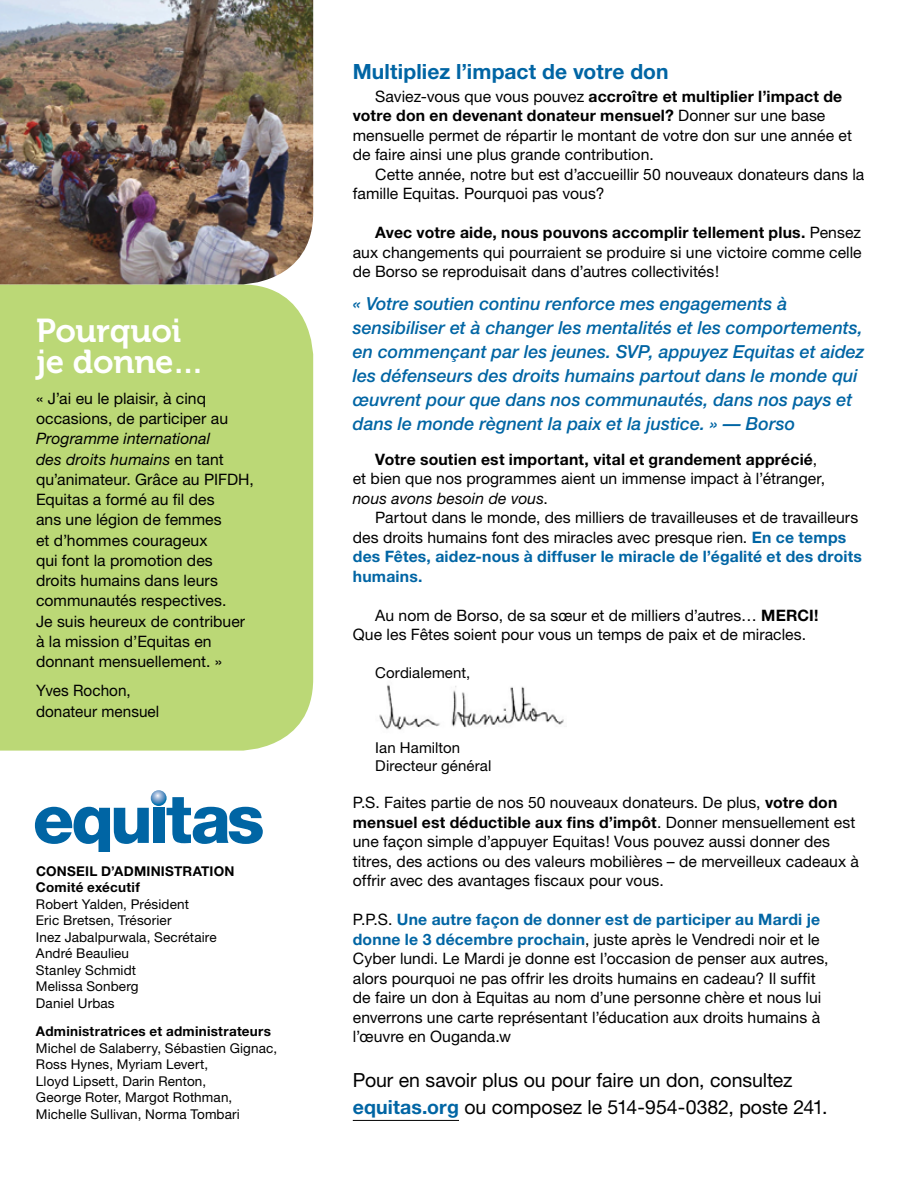
<style>
.page{position:relative;width:918px;height:1188px;background:#fff}
.page>*{position:absolute;margin:0;border:0;box-sizing:border-box;transform-origin:0 0}
.t1{font:33px/31.5px "Museo 700";letter-spacing:-.01em;color:#fff}
.t2{font:700 21px "Helvetica Neue";letter-spacing:.005em;color:#0065a4}
.t3{font:19.5px/27px "Helvetica Neue";letter-spacing:-.005em;color:#000}
.t4{font:italic 500 18px/24px "Helvetica Neue";color:#0065a4}
.t5{font:15.75px/19.5px "Helvetica Neue";letter-spacing:.005em;color:#000}
.t6{font:15px/18px "Helvetica Neue";letter-spacing:.005em;color:#000}
.t7{font:13.5px/16.5px "Helvetica Neue";letter-spacing:.01em;color:#000}
.t8{font:700 13.5px "Helvetica Neue";letter-spacing:.02em;color:#000}
.s1{font-style:italic}
.s2{font-weight:700}
.s3{font-weight:700;color:#0065a4}
</style>
<div class="page">
<hr style="left:353px;top:1120px;width:106px;height:1px;background:#000">
<img style="left:379px;top:685px;width:185px;height:45px">
<div style="left:0;top:284px;width:313px;height:467px;background:#bbd876"></div>
<svg style="left:35px;top:807px;width:114px;height:44px"></svg>
<div style="left:153px;top:808px;width:11px;height:35px;background:#0065a4"></div>
<svg style="left:167px;top:797px;width:96px;height:47px"></svg>
<svg style="left:151px;top:790px;width:16px;height:16px"></svg>
<img style="left:0;top:0;width:313px;height:284px">
<h1 class="t1" style="left:36px;top:315px;width:170px">Pourquoi je donne…</h1>
<p class="t5" style="left:36px;top:388px;width:194px;line-height:20.2px">« J’ai eu le plaisir, à cinq occasions, de participer au</p>
<p class="t5" style="left:36px;top:428px;width:219px;line-height:20.2px"><span class="s1">Programme international<br>des droits humains</span> en tant qu’animateur. Grâce au PIFDH,<br>Equitas a formé au fil des<br>ans une légion de femmes<br>et d’hommes courageux<br>qui font la promotion des droits humains dans leurs communautés respectives.<br>Je suis heureux de contribuer à la mission d’Equitas en donnant mensuellement. »</p>
<p class="t5" style="left:36px;top:680px;width:125px;line-height:20.2px">Yves Rochon, donateur mensuel</p>
<p class="t8" style="left:36px;top:863px;width:40px">conseil</p>
<p class="t8" style="left:101px;top:863px;width:24px">d’admi</p>
<p class="t8" style="left:151px;top:863px;width:85px">nistratio n</p>
<p class="t8" style="left:36px;top:879px;width:105px">Comité exécutif</p>
<p class="t7" style="left:36px;top:895px;width:182px">Robert Yalden, Président<br>Eric Bretsen, Trésorier<br>Inez Jabalpurwala, Secrétaire<br>André Beaulieu<br>Stanley Schmidt<br>Melissa Sonberg<br>Daniel Urbas</p>
<p class="t8" style="left:36px;top:1023px;width:237px">Administratrices et administrateurs</p>
<p class="t7" style="left:36px;top:1039px;width:243px">Michel de Salaberry, Sébastien Gignac,<br>Ross Hynes, Myriam Levert,<br>Lloyd Lipsett, Darin Renton,<br>George Roter, Margot Rothman,<br>Michelle Sullivan, Norma Tombari</p>
<h2 class="t2" style="left:353px;top:59px;width:317px">Multipliez l’impact de votre don</h2>
<p class="t5" style="left:353px;top:86px;width:501px;text-indent:23px">Saviez-vous que vous pouvez <span class="s2">accroître et multiplier l’impact de votre don en devenant donateur mensuel?</span> Donner sur une base mensuelle permet de répartir le montant de votre don sur une année et de faire ainsi une plus grande contribution.</p>
<p class="t5" style="left:353px;top:164px;width:513px;text-indent:23px">Cette année, notre but est d’accueillir 50 nouveaux donateurs dans la famille Equitas. Pourquoi pas vous?</p>
<p class="t5" style="left:353px;top:223px;width:510px;text-align:justify;text-indent:23px"><span class="s2">Avec votre aide, nous pouvons accomplir tellement plus.</span> Pensez aux changements qui pourraient se produire si une victoire comme celle de Borso se reproduisait dans d’autres collectivités!</p>
<p class="t4" style="left:353px;top:292px;width:513px">« Votre soutien continu renforce mes engagements à sensibiliser et à changer les mentalités et les comportements, en commençant par les jeunes. SVP, appuyez Equitas et aidez les défenseurs des droits humains partout dans le monde qui œuvrent pour que dans nos communautés, dans nos pays et dans le monde règnent la paix et la justice. » — Borso</p>
<p class="t5" style="left:353px;top:449px;width:474px;text-indent:22px"><span class="s2">Votre soutien est important, vital et grandement apprécié</span>, et bien que nos programmes aient un immense impact à l’étranger, <span class="s1">nous avons besoin de vous</span>.</p>
<p class="t5" style="left:353px;top:508px;width:511px;text-indent:23px">Partout dans le monde, des milliers de travailleuses et de travailleurs des droits humains font des miracles avec presque rien. <span class="s3">En ce temps des Fêtes, aidez-nous à diffuser le miracle de l’égalité et des droits humains.</span></p>
<p class="t5" style="left:353px;top:605px;width:467px;text-indent:23px">Au nom de Borso, de sa sœur et de milliers d’autres… <span class="s2">MERCI!<br></span>Que les Fêtes soient pour vous un temps de paix et de miracles.</p>
<p class="t6" style="left:375px;top:663px;width:97px">Cordialement,</p>
<p class="t6" style="left:375px;top:738px;width:118px">Ian Hamilton<br>Directeur général</p>
<p class="t5" style="left:353px;top:793px;width:508px">P.S. Faites partie de nos 50 nouveaux donateurs. De plus, <span class="s2">votre don mensuel est déductible aux fins d’impôt</span>. Donner mensuellement est une façon simple d’appuyer Equitas! Vous pouvez aussi donner des titres, des actions ou des valeurs mobilières – de merveilleux cadeaux à offrir avec des avantages fiscaux pour vous.</p>
<p class="t5" style="left:353px;top:910px;width:477px">P.P.S. <span class="s3">Une autre façon de donner est de participer au Mardi je donne le 3 décembre prochain</span>, juste après le Vendredi noir et le Cyber lundi. Le Mardi je donne est l’occasion de penser aux autres, alors pourquoi ne pas offrir les droits humains en cadeau? Il suffit de faire un don à Equitas au nom d’une personne chère et nous lui enverrons une carte représentant l’éducation aux droits humains à l’œuvre en Ouganda.w</p>
<p class="t3" style="left:353px;top:1067px;width:476px">Pour en savoir plus ou pour faire un don, consultez <span class="s3">equitas.org</span> ou composez le 514-954-0382, poste 241.</p>
</div>
